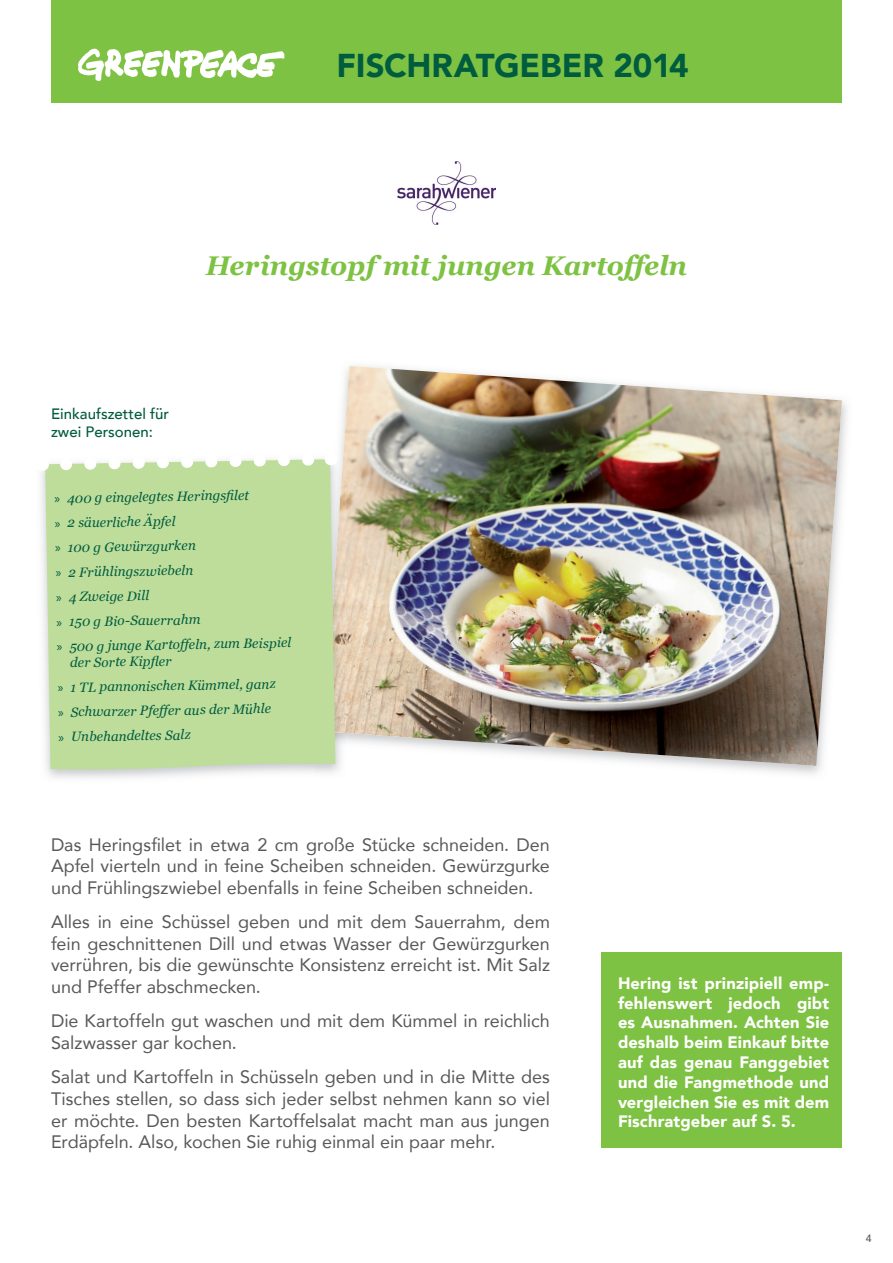
<style>
.page{position:relative;width:893px;height:1263px;background:#fff}
.page>*{position:absolute;margin:0;border:0;box-sizing:border-box;transform-origin:0 0}
.t1{font:900 33px "Avenir";letter-spacing:-.005em;color:#005c3e}
.t2{font:italic 700 27px "Georgia";letter-spacing:-.005em;color:#7ec243}
.t3{font:18px/21.6px "Avenir";color:#57585a;text-align:justify}
.t4{font:900 16.5px/19.8px "Avenir";letter-spacing:.005em;color:#fff;text-align:justify}
.t5{font:500 15px/18px "Avenir";color:#005c3e}
.t6{font:italic 13.5px/24.8px "Georgia";color:#005c3e}
.t7{font:500 10.5px "Avenir";color:#57585a}
.s1{font-family:"Myriad Pro";font-style:normal}
</style>
<div class="page">
<img style="left:343px;top:366px;width:499px;height:400px">
<div style="left:51px;top:0;width:791px;height:102px;background:#7ec243"></div>
<svg style="left:78px;top:48px;width:206px;height:33px"></svg>
<div style="left:601px;top:952px;width:241px;height:196px;background:#7ec243"></div>
<img style="left:397px;top:161px;width:99px;height:64px">
<img style="left:40px;top:470px;width:306px;height:309px">
<img style="left:335px;top:454px;width:11px;height:279px">
<div style="left:45px;top:463px;width:290px;height:308px;background:#bedd9b"></div>
<svg style="left:54px;top:455px;width:278px;height:21px"></svg>
<h1 class="t1" style="left:337px;top:37px;width:354px">FischRatgebeR 2014</h1>
<h2 class="t2" style="left:206px;top:246px;width:483px">Heringstopf mit jungen Kartoffeln</h2>
<p class="t5" style="left:51px;top:404px;width:120px">Einkaufszettel für zwei Personen:</p>
<p class="t6" style="left:54px;top:485px;width:236px;rotate:-1deg"><span class="s1">»</span> 400 g eingelegtes Heringsfi let<br><span class="s1">»</span> 2 säuerliche Äpfel<br><span class="s1">»</span> 100 g Gewürzgurken<br><span class="s1">»</span> 2 Frühlingszwiebeln<br><span class="s1">»</span> 4 Zweige Dill<br><span class="s1">»</span> 150 g Bio-Sauerrahm<br><span class="s1">»</span> 500 g junge Kartoff eln, zum Beispiel</p>
<p class="t6" style="left:57px;top:650px;width:220px;text-indent:13px;rotate:-1deg">der Sorte Kipfl er<br><span class="s1">»</span> 1 TL pannonischen Kümmel, ganz <span class="s1">»</span> Schwarzer Pfeff er aus der Mühle <span class="s1">»</span> Unbehandeltes Salz</p>
<p class="t3" style="left:51px;top:833px;width:500px">Das Heringsfilet in etwa 2 cm große Stücke schneiden. Den Apfel vierteln und in feine Scheiben schneiden. Gewürzgurke und Frühlingszwiebel ebenfalls in feine Scheiben schneiden.</p>
<p class="t3" style="left:51px;top:911px;width:500px">Alles in eine Schüssel geben und mit dem Sauerrahm, dem fein geschnittenen Dill und etwas Wasser der Gewürzgurken verrühren, bis die gewünschte Konsistenz erreicht ist. Mit Salz und Pfeffer abschmecken.</p>
<p class="t3" style="left:51px;top:1010px;width:500px">Die Kartoffeln gut waschen und mit dem Kümmel in reichlich<br>Salzwasser gar kochen.</p>
<p class="t3" style="left:51px;top:1066px;width:500px">Salat und Kartoffeln in Schüsseln geben und in die Mitte des Tisches stellen, so dass sich jeder selbst nehmen kann so viel er möchte. Den besten Kartoffelsalat macht man aus jungen Erdäpfeln. Also, kochen Sie ruhig einmal ein paar mehr.</p>
<p class="t4" style="left:618px;top:973px;width:213px">hering ist prinzipiell emp&shy;fehlenswert jedoch gibt es ausnahmen. achten sie deshalb beim einkauf bitte auf das genau Fanggebiet und die Fangmethode und vergleichen sie es mit dem Fischratgeber auf s. 5.</p>
<p class="t7" style="left:866px;top:1229px;width:7px">4</p>
</div>
